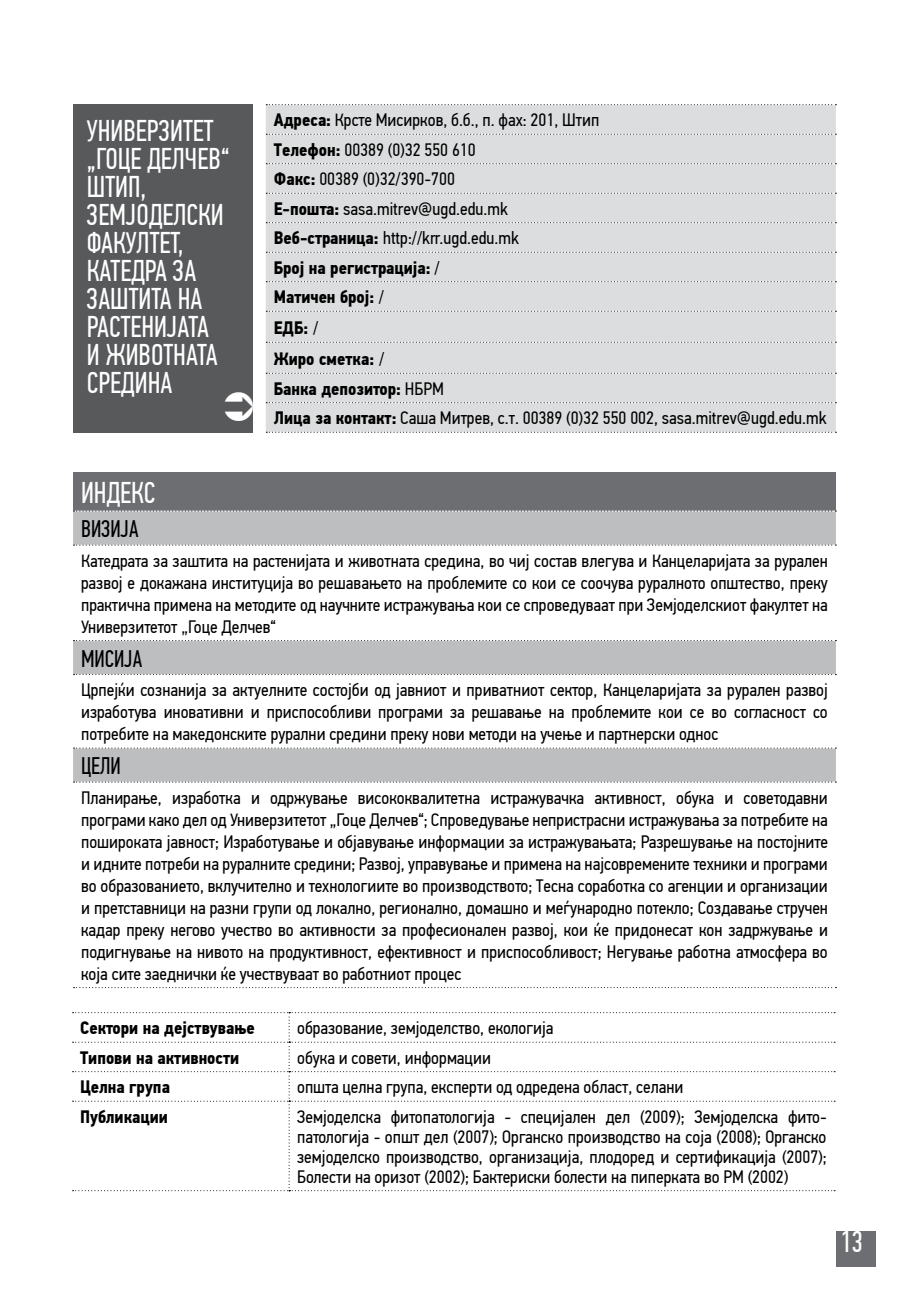
<style>
.page{position:relative;width:908px;height:1304px;background:#fff}
.page>*{position:absolute;margin:0;border:0;box-sizing:border-box;transform-origin:0 0}
.t1{font:30px/28px "PF Din Text Comp Pro";color:#fff}
.t2{font:24px "PF Din Text Comp Pro";color:#000}
.t3{font:18px/22px "PF Din Text Cond Pro";color:#000;text-align:justify}
.t4{font:700 18px "PF Din Text Cond Pro";color:#000}
.s1{font-weight:700}
</style>
<div class="page">
<div style="left:835px;top:1232px;width:40px;height:35px;background:#6d6e71"></div>
<div style="left:266px;top:105px;width:569px;height:327px;background:#dcddde"></div>
<svg style="left:266px;top:104px;width:570px;height:1px"></svg>
<svg style="left:266px;top:134px;width:570px;height:1px"></svg>
<svg style="left:266px;top:163px;width:570px;height:1px"></svg>
<svg style="left:266px;top:193px;width:570px;height:1px"></svg>
<svg style="left:266px;top:222px;width:570px;height:1px"></svg>
<svg style="left:266px;top:252px;width:570px;height:1px"></svg>
<svg style="left:266px;top:281px;width:570px;height:1px"></svg>
<svg style="left:266px;top:311px;width:570px;height:1px"></svg>
<svg style="left:266px;top:342px;width:570px;height:1px"></svg>
<svg style="left:266px;top:373px;width:570px;height:1px"></svg>
<svg style="left:266px;top:402px;width:570px;height:1px"></svg>
<svg style="left:266px;top:432px;width:570px;height:1px"></svg>
<div style="left:73px;top:473px;width:762px;height:38px;background:#6d6e71"></div>
<svg style="left:73px;top:511px;width:762px;height:271px"></svg>
<svg style="left:74px;top:511px;width:762px;height:1px"></svg>
<svg style="left:74px;top:545px;width:762px;height:1px"></svg>
<svg style="left:74px;top:640px;width:762px;height:1px"></svg>
<svg style="left:74px;top:674px;width:762px;height:1px"></svg>
<svg style="left:74px;top:748px;width:762px;height:1px"></svg>
<svg style="left:74px;top:782px;width:762px;height:1px"></svg>
<svg style="left:74px;top:987px;width:762px;height:1px"></svg>
<div style="left:73px;top:104px;width:179px;height:329px;background:#58595b"></div>
<svg style="left:72px;top:1012px;width:762px;height:179px"></svg>
<svg style="left:252px;top:391px;width:1px;height:30px"></svg>
<h1 class="t1" style="left:87px;top:117px;width:144px">Универзитет<br>„Гоце Делчев“<br>Штип</h1>
<h1 class="t1" style="left:87px;top:173px;width:89px;text-indent:54px">,<br>Земјоделски факултет</h1>
<h1 class="t1" style="left:87px;top:229px;width:99px;text-align:justify;text-indent:91px">, Катедра за заштита</h1>
<h1 class="t1" style="left:178px;top:285px;width:13px">на</h1>
<h1 class="t1" style="left:87px;top:313px;width:61px">растенијата<br>и животната средина</h1>
<p class="t3" style="left:274px;top:105px;width:554px;line-height:29.8px;text-align:left"><span class="s1">Адреса:</span> Крсте Мисирков, б.б., п. фах: 201, Штип<br><span class="s1">Телефон:</span> 00389 (0)32 550 610<br><span class="s1">Факс:</span> 00389 (0)32/390-700<br><span class="s1">Е-пошта:</span> sasa.mitrev@ugd.edu.mk<br><span class="s1">Веб-страница:</span> http://krr.ugd.edu.mk<br><span class="s1">Број на регистрација:</span> /<br><span class="s1">Матичен број:</span> /<br><span class="s1">ЕДБ:</span> /<br><span class="s1">Жиро сметка:</span> /<br><span class="s1">Банка депозитор:</span> НБРМ<br><span class="s1">Лица за контакт:</span> Саша Митрев, с.т. 00389 (0)32 550 002, sasa.mitrev@ugd.edu.mk</p>
<h1 class="t1" style="left:81px;top:479px;width:52px">Индекс</h1>
<h2 class="t2" style="left:81px;top:515px;width:21px">Визија</h2>
<p class="t3" style="left:81px;top:549px;width:748px">Катедрата за заштита на растенијата и животната средина, во чиј состав влегува и Канцеларијата за рурален развој е докажана институција во решавањето на проблемите со кои се соочува руралното општество, преку практична примена на методите од научните истражувања кои се спроведуваат при Земјоделскиот факултет на Универзитетот „Гоце Делчев“</p>
<h2 class="t2" style="left:81px;top:645px;width:11px">Мисија</h2>
<p class="t3" style="left:81px;top:679px;width:748px">Црпејќи сознанија за актуелните состојби од јавниот и приватниот сектор, Канцеларијата за рурален развој изработува иновативни и приспособливи програми за решавање на проблемите кои се во согласност со потребите на македонските рурални средини преку нови методи на учење и партнерски однос</p>
<h2 class="t2" style="left:81px;top:752px;width:21px">Цели</h2>
<p class="t3" style="left:81px;top:786px;width:748px">Планирање, изработка и одржување висококвалитетна истражувачка активност, обука и советодавни програми како дел од Универзитетот „Гоце Делчев“; Спроведување непристрасни истражувања за потребите на пошироката јавност; Изработување и објавување информации за истражувањата; Разрешување на постојните и идните потреби на руралните средини; Развој, управување и примена на најсовремените техники и програми во образованието, вклучително и технологиите во производството; Тесна соработка со агенции и организации и претставници на разни групи од локално, регионално, домашно и меѓународно потекло; Создавање стручен кадар преку негово учество во активности за професионален развој, кои ќе придонесат кон задржување и подигнување на нивото на продуктивност, ефективност и приспособливост; Негување работна атмосфера во која сите заеднички ќе учествуваат во работниот процес</p>
<p class="t4" style="left:80px;top:1017px;width:176px">Сектори на дејствување</p>
<p class="t3" style="left:297px;top:1017px;width:258px">образование, земјоделство, екологија</p>
<p class="t4" style="left:80px;top:1047px;width:161px">Типови на активности</p>
<p class="t3" style="left:297px;top:1047px;width:195px">обука и совети, информации</p>
<p class="t4" style="left:80px;top:1076px;width:91px">Целна група</p>
<p class="t3" style="left:297px;top:1076px;width:388px">општа целна група, експерти од одредена област, селани</p>
<p class="t4" style="left:80px;top:1106px;width:89px">Публикации</p>
<p class="t3" style="left:297px;top:1107px;width:531px;line-height:20px">Земјоделска фитопатологија - специјален дел (2009); Земјоделска фито&shy;патологија - општ дел (2007); Органско производство на соја (2008); Органско земјоделско производство, организација, плодоред и сертификација (2007); Болести на оризот (2002); Бактериски болести на пиперката во РМ (2002)</p>
<h1 class="t1" style="left:839px;top:1228px;width:24px">13</h1>
</div>
